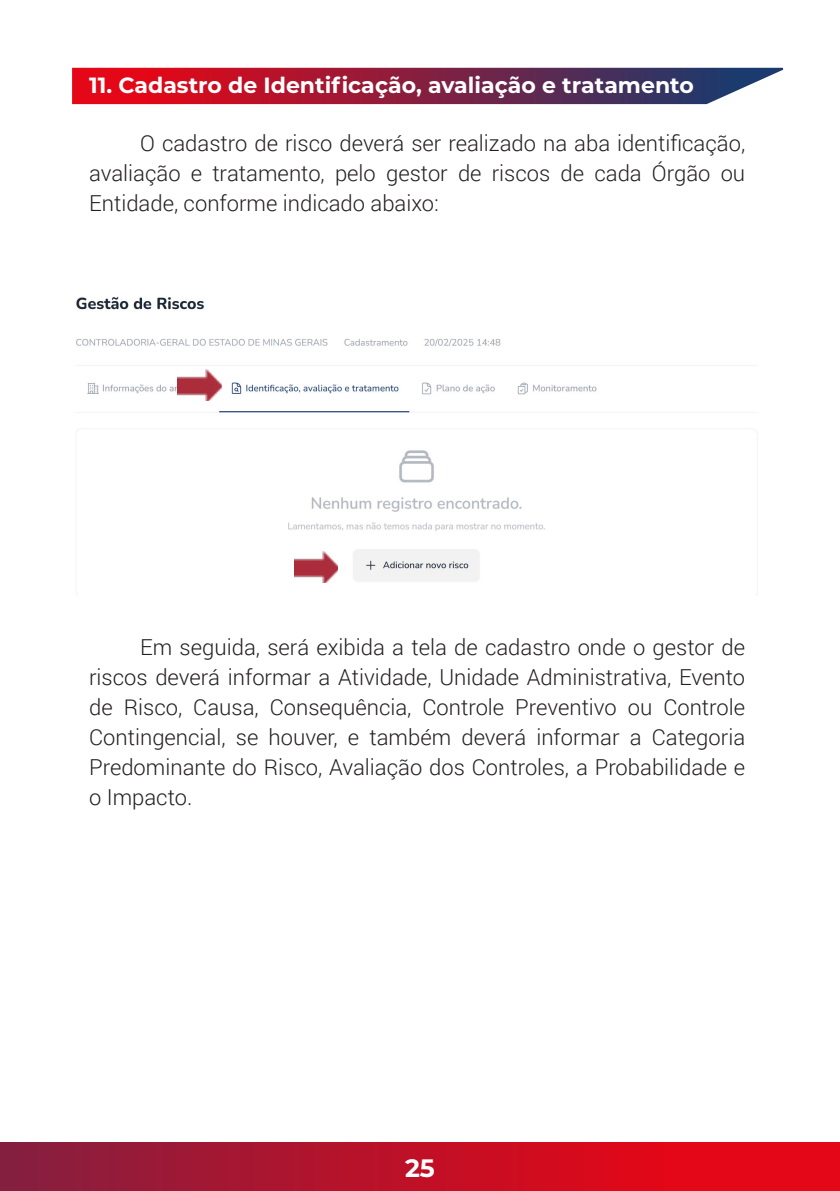
<style>
.page{position:relative;width:840px;height:1191px;background:#fff}
.page>*{position:absolute;margin:0;border:0;box-sizing:border-box;transform-origin:0 0}
.t1{font:700 25.2px "Montserrat";color:#fff}
.texto{font:300 22px/30px "Roboto";color:#231f20;text-align:justify}
.t2{font:700 22px "Montserrat";color:#fff}
</style>
<div class="page">
<div style="left:0;top:1142px;width:839px;height:49px;background:linear-gradient(to right,#871e3f,#f30310)"></div>
<svg style="left:72px;top:67px;width:712px;height:38px;background:#933350"></svg>
<img style="left:76px;top:296px;width:681px;height:299px">
<img style="left:178px;top:369px;width:43px;height:32px">
<img style="left:294px;top:551px;width:43px;height:32px">
<p class="t2" style="left:89px;top:70px;width:606px">11. Cadastro de Identificação, avaliação e tratamento</p>
<p class="texto" style="left:89px;top:128px;width:657px;text-indent:51px">O cadastro de risco deverá ser realizado na aba identificação, avaliação e tratamento, pelo gestor de riscos de cada Órgão ou Entidade, conforme indicado abaixo:</p>
<p class="texto" style="left:89px;top:631px;width:657px;text-indent:51px">Em seguida, será exibida a tela de cadastro onde o gestor de riscos deverá informar a Atividade, Unidade Administrativa, Evento de Risco, Causa, Consequência, Controle Preventivo ou Controle Contingencial, se houver, e também deverá informar a Categoria Predominante do Risco, Avaliação dos Controles, a Probabilidade e o Impacto.</p>
<p class="t1" style="left:405px;top:1149px;width:31px">25</p>
</div>
